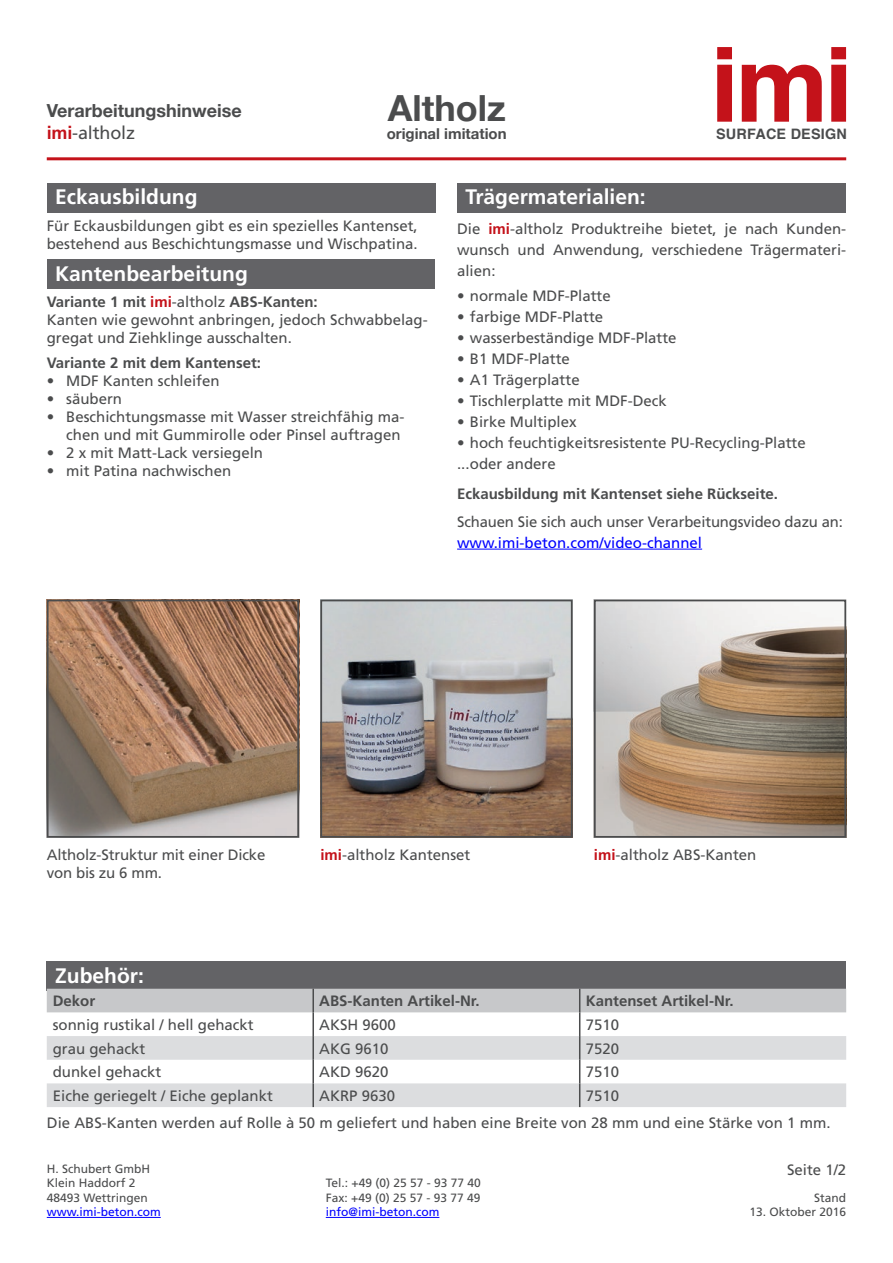
<style>
.page{position:relative;width:893px;height:1263px;background:#fff}
.page>*{position:absolute;margin:0;border:0;box-sizing:border-box;transform-origin:0 0}
.t1{font:700 36px "Helvetica Neue";color:#4b4c4d}
.t2{font:700 21px "Frutiger";color:#fff}
.t3{font:700 18px "Helvetica Neue";color:#4b4c4d}
.t4{font:18px "Frutiger";letter-spacing:-.01em;color:#4b4c4d}
.t5{font:15px/18px "Frutiger";color:#4b4c4d}
.t6{font:700 15px "Frutiger";color:#4b4c4d}
.t7{font:15px "Frutiger";color:#00f}
.t8{font:700 15px "Helvetica Neue";color:#4b4c4d}
.t9{font:700 14.4px "Helvetica";letter-spacing:.015em;color:#4b4c4d}
.t10{font:12px/14.4px "Frutiger";color:#4b4c4d}
.t11{font:12px "Frutiger";color:#00f}
.s1{font-weight:700;color:#c4121a}
.s2{font-weight:700}
</style>
<div class="page">
<svg style="left:717px;top:47px;width:15px;height:75px"></svg>
<svg style="left:742px;top:65px;width:80px;height:57px"></svg>
<svg style="left:831px;top:47px;width:15px;height:75px"></svg>
<hr style="left:47px;top:157px;width:799px;height:3px;background:#c4121a">
<hr style="left:47px;top:1217px;width:114px;height:1px;background:#00f">
<hr style="left:326px;top:1217px;width:113px;height:1px;background:#00f">
<div style="left:47px;top:183px;width:388px;height:30px;background:#636366"></div>
<div style="left:458px;top:183px;width:388px;height:30px;background:#636366"></div>
<div style="left:47px;top:259px;width:388px;height:30px;background:#636366"></div>
<hr style="left:457px;top:549px;width:245px;height:1px;background:#00f">
<div style="left:47px;top:961px;width:799px;height:30px;background:#636366"></div>
<svg style="left:47px;top:989px;width:799px;height:118px"></svg>
<img style="left:50px;top:603px;width:246px;height:232px">
<div style="left:47px;top:600px;width:252px;height:238px;border:2px solid #4b4c4d"></div>
<img style="left:597px;top:603px;width:246px;height:232px">
<div style="left:594px;top:600px;width:252px;height:238px;border:2px solid #4b4c4d"></div>
<img style="left:323px;top:603px;width:247px;height:232px">
<div style="left:320px;top:600px;width:253px;height:238px;border:2px solid #4b4c4d"></div>
<p class="t3" style="left:47px;top:96px;width:196px">Verarbeitungshinweise</p>
<p class="t4" style="left:47px;top:122px;width:90px"><span class="s1">imi</span>-altholz</p>
<h1 class="t1" style="left:388px;top:80px;width:119px">Altholz</h1>
<p class="t8" style="left:387px;top:122px;width:121px">original imitation</p>
<p class="t9" style="left:716px;top:122px;width:132px">SURFACE DESIGN</p>
<h2 class="t2" style="left:55px;top:185px;width:144px">Eckausbildung</h2>
<p class="t5" style="left:47px;top:216px;width:372px">Für Eckausbildungen gibt es ein spezielles Kantenset, bestehend aus Beschichtungsmasse und Wischpatina.</p>
<h2 class="t2" style="left:55px;top:261px;width:194px">Kantenbearbeitung</h2>
<p class="t5" style="left:47px;top:293px;width:382px"><span class="s2">Variante 1 mit</span> <span class="s1">imi</span>-altholz <span class="s2">ABS-Kanten:<br></span>Kanten wie gewohnt anbringen, jedoch Schwabbelag&shy;gregat und Ziehklinge ausschalten.</p>
<p class="t6" style="left:47px;top:353px;width:216px">Variante 2 mit dem Kantenset:</p>
<p class="t5" style="left:47px;top:371px;width:174px">• MDF Kanten schleifen</p>
<p class="t5" style="left:47px;top:389px;width:77px">• säubern</p>
<p class="t5" style="left:47px;top:407px;width:359px;text-align:right">• Beschichtungsmasse mit Wasser streichfähig ma&shy;chen und mit Gummirolle oder Pinsel auftragen</p>
<p class="t5" style="left:47px;top:443px;width:218px">• 2 x mit Matt-Lack versiegeln</p>
<p class="t5" style="left:47px;top:461px;width:186px">• mit Patina nachwischen</p>
<h2 class="t2" style="left:466px;top:185px;width:182px">Trägermaterialien:</h2>
<p class="t5" style="left:457px;top:218px;width:391px;line-height:21px;text-align:justify">Die <span class="s1">imi</span>-altholz Produktreihe bietet, je nach Kunden&shy;wunsch und Anwendung, verschiedene Trägermateri&shy;alien:</p>
<p class="t5" style="left:457px;top:287px;width:155px">• normale MDF-Platte</p>
<p class="t5" style="left:457px;top:308px;width:148px">• farbige MDF-Platte</p>
<p class="t5" style="left:457px;top:329px;width:221px">• wasserbeständige MDF-Platte</p>
<p class="t5" style="left:457px;top:350px;width:114px">• B1 MDF-Platte</p>
<p class="t5" style="left:457px;top:371px;width:124px">• A1 Trägerplatte</p>
<p class="t5" style="left:457px;top:392px;width:211px">• Tischlerplatte mit MDF-Deck</p>
<p class="t5" style="left:457px;top:413px;width:121px">• Birke Multiplex</p>
<p class="t5" style="left:457px;top:432px;width:350px;line-height:21px">• hoch feuchtigkeitsresistente PU-Recycling-Platte ...oder andere</p>
<p class="t6" style="left:457px;top:485px;width:322px">Eckausbildung mit Kantenset siehe Rückseite.</p>
<p class="t5" style="left:457px;top:513px;width:387px">Schauen Sie sich auch unser Verarbeitungsvideo dazu an:</p>
<p class="t7" style="left:457px;top:534px;width:247px">www.imi-beton.com/video-channel</p>
<p class="t5" style="left:47px;top:846px;width:220px">Altholz-Struktur mit einer Dicke</p>
<p class="t5" style="left:320px;top:846px;width:152px"><span class="s1">imi</span>-altholz Kantenset</p>
<p class="t5" style="left:594px;top:846px;width:164px"><span class="s1">imi</span>-altholz ABS-Kanten</p>
<p class="t5" style="left:47px;top:864px;width:117px">von bis zu 6 mm.</p>
<h2 class="t2" style="left:55px;top:963px;width:90px">Zubehör:</h2>
<p class="t6" style="left:53px;top:992px;width:44px">Dekor</p>
<p class="t6" style="left:319px;top:992px;width:162px">ABS-Kanten Artikel-Nr.</p>
<p class="t6" style="left:586px;top:992px;width:149px">Kantenset Artikel-Nr.</p>
<p class="t5" style="left:53px;top:1016px;width:202px">sonnig rustikal / hell gehackt</p>
<p class="t5" style="left:319px;top:1016px;width:78px">AKSH 9600</p>
<p class="t5" style="left:586px;top:1016px;width:35px">7510</p>
<p class="t5" style="left:53px;top:1039px;width:94px">grau gehackt</p>
<p class="t5" style="left:319px;top:1039px;width:71px">AKG 9610</p>
<p class="t5" style="left:586px;top:1039px;width:35px">7520</p>
<p class="t5" style="left:53px;top:1063px;width:110px">dunkel gehackt</p>
<p class="t5" style="left:319px;top:1063px;width:71px">AKD 9620</p>
<p class="t5" style="left:586px;top:1063px;width:35px">7510</p>
<p class="t5" style="left:53px;top:1087px;width:222px">Eiche geriegelt / Eiche geplankt</p>
<p class="t5" style="left:319px;top:1087px;width:77px">AKRP 9630</p>
<p class="t5" style="left:47px;top:1082px;width:785px;line-height:27.3px;text-indent:539px">7510<br>Die ABS-Kanten werden auf Rolle à 50 m geliefert und haben eine Breite von 28 mm und eine Stärke von 1 mm.</p>
<p class="t10" style="left:47px;top:1161px;width:105px">H. Schubert GmbH</p>
<p class="t5" style="left:787px;top:1160px;width:61px">Seite 1/2</p>
<p class="t10" style="left:47px;top:1176px;width:103px">Klein Haddorf 2<br>48493 Wettringen</p>
<p class="t11" style="left:47px;top:1205px;width:115px">www.imi-beton.com</p>
<p class="t10" style="left:326px;top:1176px;width:157px">Tel.: +49 (0) 25 57 - 93 77 40<br>Fax: +49 (0) 25 57 - 93 77 49</p>
<p class="t11" style="left:326px;top:1205px;width:115px">info@imi-beton.com</p>
<p class="t10" style="left:814px;top:1190px;width:34px">Stand</p>
<p class="t10" style="left:749px;top:1205px;width:98px">13. Oktober 2016</p>
</div>
